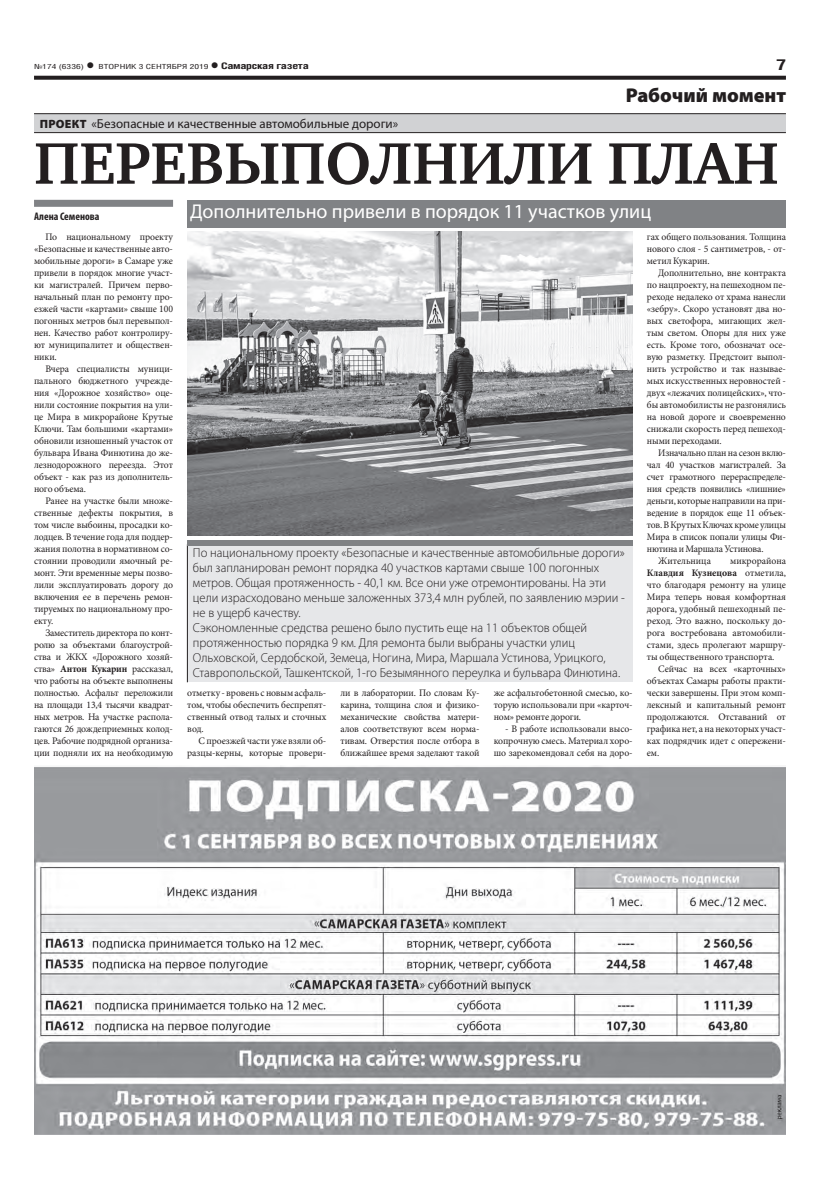
<style>
.page{position:relative;width:820px;height:1191px;background:#fff}
.page>*{position:absolute;margin:0;border:0;box-sizing:border-box;transform-origin:0 0}
.t1{font:700 60px "Charter C";color:#231f20}
.t2{font:20px "Myriad Pro";color:#fff}
.t3{font:900 20px "Myriad Pro";letter-spacing:-.005em;color:#231f20}
.t4{font:700 15px "Helios Cond";color:#231f20;scale:1.4 1}
.t5{font:300 13px/15px "Myriad Pro";color:#231f20}
.t6{font:13px "Myriad Pro";color:#231f20}
.t7{font:700 condensed 11px "Myriad Pro";color:#231f20}
.t8{font:10px/12px "Minion Pro";letter-spacing:-.01em;color:#231f20;text-align:justify}
.t9{font:700 9px "Helios Cond";letter-spacing:-.02em;color:#231f20;scale:1.4 1}
.t10{font:7px "Helios Cond";color:#231f20;scale:1.4 1}
.s1{font-weight:700;font-size:16px}
.s2{font-size:16px}
.s3{font-weight:900;font-size:12px}
.s4{font-weight:700}
</style>
<div class="page">
<svg style="left:34px;top:76px;width:751px;height:4px;background:#322f2f"></svg>
<div style="left:34px;top:114px;width:751px;height:18px;background:#d1d2d4"></div>
<hr style="left:34px;top:113px;width:751px;height:1px;background:#231f20">
<hr style="left:34px;top:132px;width:751px;height:1px;background:#231f20">
<div style="left:187px;top:546px;width:445px;height:136px;background:#e6e7e9"></div>
<div style="left:187px;top:540px;width:445px;height:6px;background:#808285"></div>
<img style="left:187px;top:231px;width:445px;height:304px">
<div style="left:34px;top:200px;width:139px;height:7px;background:#808285"></div>
<div style="left:187px;top:200px;width:598px;height:27px;background:#808285"></div>
<img style="left:34px;top:765px;width:751px;height:369px">
<p class="t10" style="left:34px;top:63px;width:126px">№174 (6336) <span class="s1">•</span> ВТОРНИК 3 СЕНТЯБРЯ 2019</p>
<p class="t9" style="left:210px;top:61px;width:72px"><span class="s2">•</span> Самарская газета</p>
<h3 class="t4" style="left:775px;top:55px;width:9px">7</h3>
<h3 class="t6" style="left:40px;top:116px;width:360px"><span class="s3">ПРОЕКТ</span> «Безопасные и качественные автомобильные дороги»</h3>
<h2 class="t3" style="left:625px;top:84px;width:162px">Рабочий момент</h2>
<h1 class="t1" style="left:34px;top:130px;width:746px">ПЕРЕВЫПОЛНИЛИ ПЛАН</h1>
<h2 class="t2" style="left:190px;top:199px;width:462px">Дополнительно привели в порядок 11 участков улиц</h2>
<p class="t7" style="left:34px;top:210px;width:67px">Алена Семенова</p>
<p class="t8" style="left:34px;top:231px;width:140px;text-indent:11px">По национальному проекту «Безопасные и качественные авто&shy;мобильные дороги» в Самаре уже привели в порядок многие участ&shy;ки магистралей. Причем перво&shy;начальный план по ремонту про&shy;езжей части «картами» свыше 100 погонных метров был перевыпол&shy;нен. Качество работ контролиру&shy;ют муниципалитет и обществен&shy;ники.</p>
<p class="t8" style="left:34px;top:363px;width:140px;text-indent:11px">Вчера специалисты муници&shy;пального бюджетного учрежде&shy;ния «Дорожное хозяйство» оце&shy;нили состояние покрытия на ули&shy;це Мира в микрорайоне Крутые Ключи. Там большими «картами» обновили изношенный участок от бульвара Ивана Финютина до же&shy;лезнодорожного переезда. Этот объект - как раз из дополнитель&shy;ного объема.</p>
<p class="t8" style="left:34px;top:495px;width:140px;text-indent:11px">Ранее на участке были множе&shy;ственные дефекты покрытия, в том числе выбоины, просадки ко&shy;лодцев. В течение года для поддер&shy;жания полотна в нормативном со&shy;стоянии проводили ямочный ре&shy;монт. Эти временные меры позво&shy;лили эксплуатировать дорогу до включения ее в перечень ремон&shy;тируемых по национальному про&shy;екту.</p>
<p class="t8" style="left:34px;top:627px;width:140px;text-indent:11px">Заместитель директора по конт&shy;ролю за объектами благоустрой&shy;ства и ЖКХ «Дорожного хозяй&shy;ства» <span class="s4">Антон Кукарин</span> рассказал, что работы на объекте выполнены полностью. Асфальт переложили на площади 13,4 тысячи квадрат&shy;ных метров. На участке распола&shy;гаются 26 дождеприемных колод&shy;цев. Рабочие подрядной организа&shy;ции подняли их на необходимую</p>
<p class="t8" style="left:646px;top:231px;width:140px">гах общего пользования. Толщина нового слоя - 5 сантиметров, - от&shy;метил Кукарин.</p>
<p class="t8" style="left:646px;top:267px;width:140px;text-indent:11px">Дополнительно, вне контракта по нацпроекту, на пешеходном пе&shy;реходе недалеко от храма нанесли «зебру». Скоро установят два но&shy;вых светофора, мигающих жел&shy;тым светом. Опоры для них уже есть. Кроме того, обозначат осе&shy;вую разметку. Предстоит выпол&shy;нить устройство и так называе&shy;мых искусственных неровностей - двух «лежачих полицейских», что&shy;бы автомобилисты не разгонялись на новой дороге и своевременно снижали скорость перед пешеход&shy;ными переходами.</p>
<p class="t8" style="left:658px;top:447px;width:129px">Изначально план на сезон вклю-</p>
<p class="t8" style="left:646px;top:459px;width:140px">чал 40 участков магистралей. За</p>
<p class="t8" style="left:646px;top:471px;width:140px">счет грамотного перераспределе-</p>
<p class="t8" style="left:646px;top:483px;width:140px">ния средств появились «лишние»</p>
<p class="t8" style="left:646px;top:495px;width:140px">деньги, которые направили на при-</p>
<p class="t8" style="left:646px;top:507px;width:140px">ведение в порядок еще 11 объек-</p>
<p class="t8" style="left:646px;top:519px;width:140px">тов. В Крутых Ключах кроме улицы</p>
<p class="t8" style="left:646px;top:531px;width:140px">Мира в список попали улицы Фи-</p>
<p class="t8" style="left:646px;top:543px;width:118px">нютина и Маршала Устинова.</p>
<p class="t8" style="left:658px;top:555px;width:54px">Жительница</p>
<p class="t5" style="left:193px;top:545px;width:433px">По национальному проекту «Безопасные и качественные автомобильные дороги» был запланирован ремонт порядка 40 участков картами свыше 100 погонных метров. Общая протяженность - 40,1 км. Все они уже отремонтированы. На эти цели израсходовано меньше заложенных 373,4 млн рублей, по заявлению мэрии - не в ущерб качеству.<br>Сэкономленные средства решено было пустить еще на 11 объектов общей протяженностью порядка 9 км. Для ремонта были выбраны участки улиц Ольховской, Сердобской, Земеца, Ногина, Мира, Маршала Устинова, Урицкого, Ставропольской, Ташкентской, 1-го Безымянного переулка и бульвара Финютина.</p>
<p class="t8" style="left:646px;top:555px;width:140px;text-indent:83px">микрорайона <span class="s4">Клавдия Кузнецова</span> отметила, что благодаря ремонту на улице Мира теперь новая комфортная дорога, удобный пешеходный пе&shy;реход. Это важно, поскольку до&shy;рога востребована автомобили&shy;стами, здесь пролегают маршру&shy;ты общественного транспорта.</p>
<p class="t8" style="left:646px;top:663px;width:140px;text-indent:11px">Сейчас на всех «карточных» объектах Самары работы практи&shy;чески завершены. При этом комп&shy;лексный и капитальный ремонт продолжаются. Отставаний от графика нет, а на некоторых участ&shy;ках подрядчик идет с опережени&shy;ем.</p>
<p class="t8" style="left:340px;top:687px;width:140px">ли в лаборатории. По словам Ку&shy;карина, толщина слоя и физико&shy;механические свойства матери&shy;алов соответствуют всем норма&shy;тивам. Отверстия после отбора в ближайшее время заделают такой</p>
<p class="t8" style="left:493px;top:687px;width:140px">же асфальтобетонной смесью, ко&shy;торую использовали при «карточ&shy;ном» ремонте дороги.</p>
<p class="t8" style="left:187px;top:687px;width:140px">отметку - вровень с новым асфаль&shy;том, чтобы обеспечить беспрепят&shy;ственный отвод талых и сточных вод.</p>
<p class="t8" style="left:187px;top:735px;width:140px;text-align:right">С проезжей части уже взяли об&shy;разцы-керны, которые провери-</p>
<p class="t8" style="left:493px;top:723px;width:140px;text-indent:11px">- В работе использовали высо&shy;копрочную смесь. Материал хоро&shy;шо зарекомендовал себя на доро-</p>
</div>
